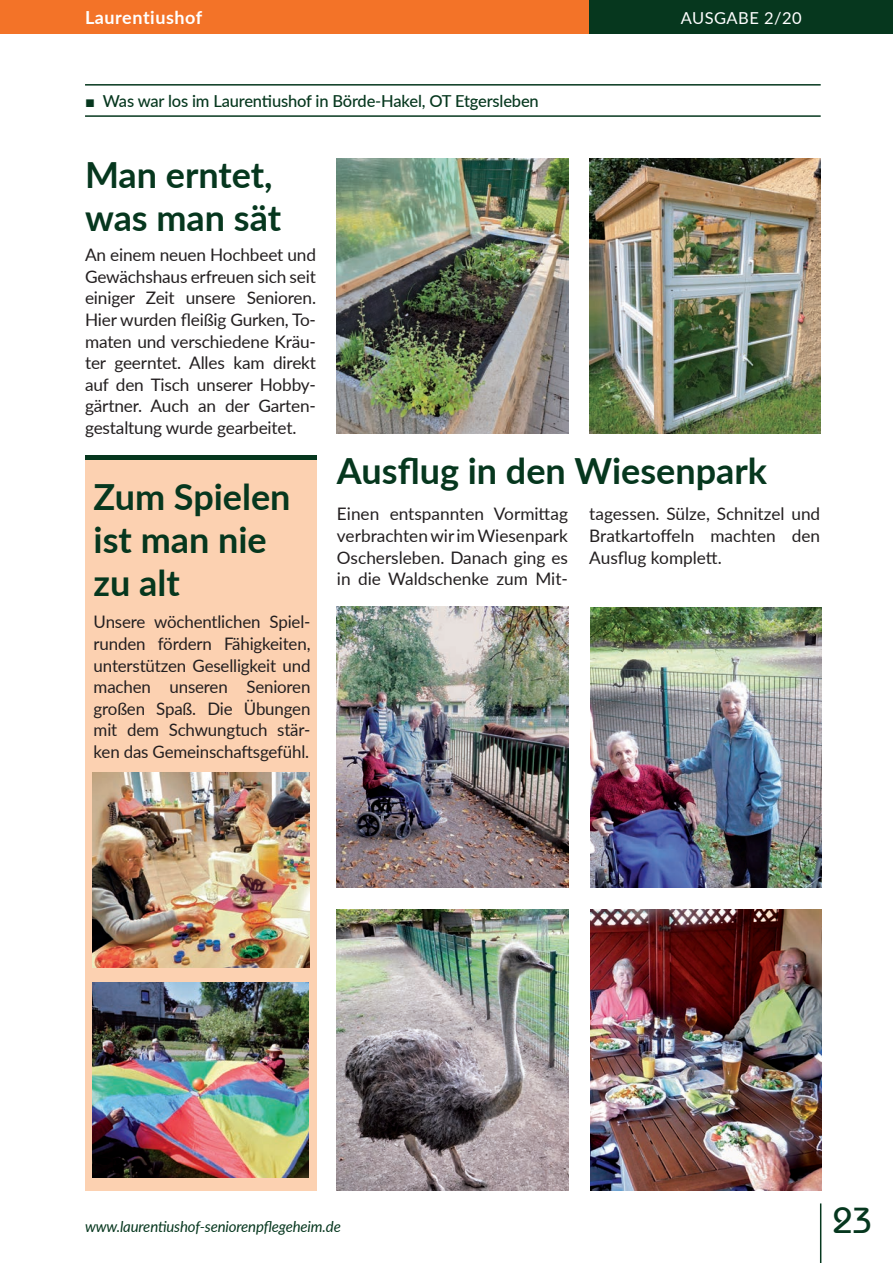
<style>
.page{position:relative;width:893px;height:1263px;background:#fff}
.page>*{position:absolute;margin:0;border:0;box-sizing:border-box;transform-origin:0 0}
.t1{font:700 36px/43.2px "Lato";color:#06371e}
.t2{font:500 36px "Bauhaus IT Cby BT";color:#06371e}
.t3{font:700 18px "Lato";letter-spacing:.03em;color:#fff}
.t4{font:17.25px/21.6px "Lato";letter-spacing:-.01em;color:#231f20;text-align:justify}
.t5{font:500 16.5px "Lato";letter-spacing:-.01em;color:#06371e}
.t6{font:16.5px "Lato";letter-spacing:.03em;color:#fff}
.t7{font:italic 15px "Lato";letter-spacing:-.01em;color:#06371e}
.s1{font-family:"Arial";font-weight:400}
</style>
<div class="page">
<hr style="left:820px;top:1203px;width:1px;height:60px;background:#06371e">
<div style="left:0;top:0;width:893px;height:34px;background:#f37328"></div>
<div style="left:590px;top:0;width:303px;height:34px;background:#06371e"></div>
<div style="left:85px;top:455px;width:231px;height:736px;background:#fcd1b1"></div>
<div style="left:85px;top:455px;width:231px;height:5px;background:#06371e"></div>
<hr style="left:85px;top:84px;width:736px;height:2px;background:#06371e">
<hr style="left:85px;top:115px;width:736px;height:2px;background:#06371e">
<img style="left:337px;top:158px;width:231px;height:276px">
<img style="left:590px;top:159px;width:231px;height:275px">
<img style="left:92px;top:773px;width:217px;height:195px">
<img style="left:92px;top:983px;width:217px;height:195px">
<img style="left:337px;top:607px;width:231px;height:280px">
<img style="left:337px;top:909px;width:231px;height:282px">
<img style="left:590px;top:608px;width:232px;height:279px">
<img style="left:590px;top:909px;width:232px;height:281px">
<p class="t3" style="left:85px;top:4px;width:119px">Laurentiushof</p>
<p class="t5" style="left:85px;top:89px;width:455px"><span class="s1">■</span> Was war los im Laurentiushof in Börde-Hakel, OT Etgersleben</p>
<h1 class="t1" style="left:85px;top:151px;width:198px">Man erntet, was man sät</h1>
<p class="t4" style="left:85px;top:243px;width:233px">An einem neuen Hochbeet und Gewächshaus erfreuen sich seit einiger Zeit unsere Senioren.<br>Hier wurden fleißig Gurken, To&shy;maten und verschiedene Kräu&shy;ter geerntet. Alles kam direkt auf den Tisch unserer Hobby&shy;gärtner. Auch an der Garten&shy;gestaltung wurde gearbeitet.</p>
<p class="t6" style="left:681px;top:6px;width:123px">AUSGABE 2/20</p>
<h1 class="t1" style="left:94px;top:474px;width:198px">Zum Spielen ist man nie zu alt</h1>
<p class="t4" style="left:94px;top:610px;width:218px">Unsere wöchentlichen Spiel&shy;runden fördern Fähigkeiten, unterstützen Geselligkeit und machen unseren Senioren großen Spaß. Die Übungen mit dem Schwungtuch stär&shy;ken das Gemeinschaftsgefühl.</p>
<h1 class="t1" style="left:337px;top:448px;width:432px">Ausflug in den Wiesenpark</h1>
<p class="t4" style="left:337px;top:502px;width:233px">Einen entspannten Vormittag verbrachten wir im Wiesenpark Oschersleben. Danach ging es in die Waldschenke zum Mit-</p>
<p class="t4" style="left:589px;top:502px;width:232px">tagessen. Sülze, Schnitzel und Bratkartoffeln machten den Ausflug komplett.</p>
<p class="t7" style="left:85px;top:1215px;width:257px">www.laurentiushof-seniorenpflegeheim.de</p>
<h1 class="t2" style="left:832px;top:1198px;width:41px">23</h1>
</div>
